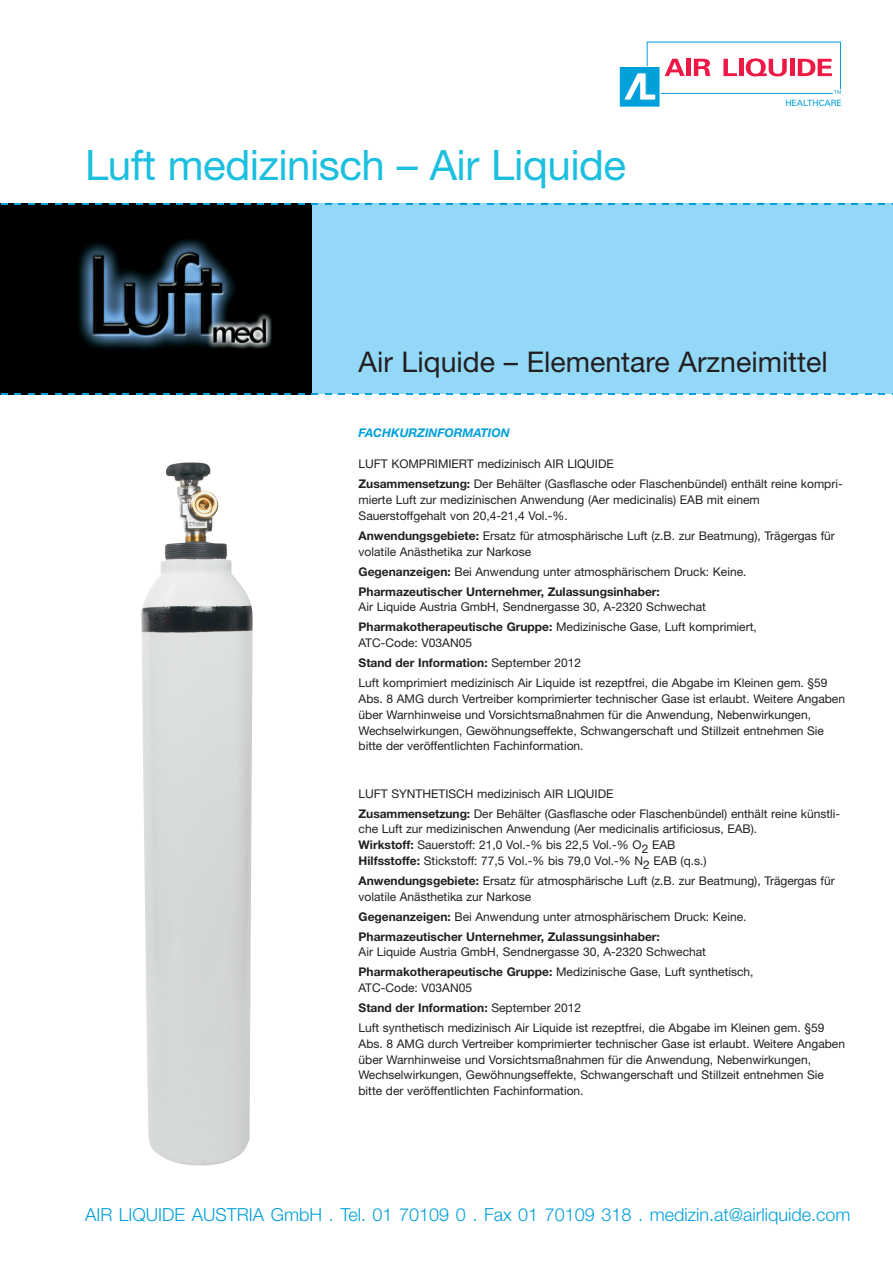
<style>
.page{position:relative;width:893px;height:1263px;background:#fff}
.page>*{position:absolute;margin:0;border:0;box-sizing:border-box;transform-origin:0 0}
.t1{font:42px "Helvetica Neue";letter-spacing:-.01em;color:#1cbfe0}
.t2{font:28.5px "Helvetica Neue";color:#231f20}
.t3{font:300 18px "Helvetica Neue";color:#00a0db}
.t4{font:12px/15.8px "Helvetica Neue";color:#231f20}
.t5{font:700 12px/20px "Helvetica Neue";color:#231f20}
.t6{font:italic 700 12px "Helvetica Neue";color:#00a0db}
.t7{font:8.7px "Univers LT Std";color:#00a0db}
.s1{font-weight:700}
.s2{font-weight:400}
</style>
<div class="page">
<div style="left:0;top:203px;width:893px;height:191px;background:#93d9f7"></div>
<svg style="left:723px;top:59px;width:14px;height:17px"></svg>
<hr style="left:739px;top:59px;width:4px;height:17px;background:#ed1845">
<svg style="left:746px;top:58px;width:41px;height:18px"></svg>
<div style="left:790px;top:59px;width:5px;height:17px;background:#ed1845"></div>
<svg style="left:798px;top:59px;width:34px;height:17px"></svg>
<svg style="left:665px;top:59px;width:20px;height:17px"></svg>
<div style="left:686px;top:59px;width:5px;height:17px;background:#ed1845"></div>
<svg style="left:694px;top:59px;width:17px;height:17px"></svg>
<hr style="left:647px;top:42px;width:194px;height:1px;background:#00a0db">
<hr style="left:840px;top:42px;width:1px;height:47px;background:#00a0db">
<svg style="left:647px;top:42px;width:1px;height:24px"></svg>
<hr style="left:661px;top:93px;width:172px;height:1px;background:#00a0db">
<svg style="left:834px;top:90px;width:7px;height:4px"></svg>
<div style="left:620px;top:68px;width:39px;height:38px;background:#00a0db"></div>
<svg style="left:624px;top:73px;width:32px;height:27px"></svg>
<img style="left:0;top:204px;width:312px;height:190px">
<img style="left:141px;top:462px;width:112px;height:704px">
<svg style="left:1px;top:393px;width:6px;height:2px"></svg>
<svg style="left:14px;top:393px;width:7px;height:2px"></svg>
<svg style="left:28px;top:393px;width:6px;height:2px"></svg>
<svg style="left:41px;top:393px;width:7px;height:2px"></svg>
<svg style="left:55px;top:393px;width:6px;height:2px"></svg>
<svg style="left:68px;top:393px;width:7px;height:2px"></svg>
<svg style="left:82px;top:393px;width:6px;height:2px"></svg>
<svg style="left:95px;top:393px;width:7px;height:2px"></svg>
<svg style="left:109px;top:393px;width:6px;height:2px"></svg>
<svg style="left:122px;top:393px;width:7px;height:2px"></svg>
<svg style="left:136px;top:393px;width:6px;height:2px"></svg>
<svg style="left:149px;top:393px;width:7px;height:2px"></svg>
<svg style="left:163px;top:393px;width:6px;height:2px"></svg>
<svg style="left:176px;top:393px;width:7px;height:2px"></svg>
<svg style="left:190px;top:393px;width:6px;height:2px"></svg>
<svg style="left:203px;top:393px;width:7px;height:2px"></svg>
<svg style="left:217px;top:393px;width:6px;height:2px"></svg>
<svg style="left:230px;top:393px;width:7px;height:2px"></svg>
<svg style="left:244px;top:393px;width:6px;height:2px"></svg>
<svg style="left:257px;top:393px;width:7px;height:2px"></svg>
<svg style="left:271px;top:393px;width:6px;height:2px"></svg>
<svg style="left:284px;top:393px;width:7px;height:2px"></svg>
<svg style="left:298px;top:393px;width:6px;height:2px"></svg>
<svg style="left:311px;top:393px;width:7px;height:2px"></svg>
<svg style="left:325px;top:393px;width:6px;height:2px"></svg>
<svg style="left:338px;top:393px;width:7px;height:2px"></svg>
<svg style="left:352px;top:393px;width:6px;height:2px"></svg>
<svg style="left:365px;top:393px;width:7px;height:2px"></svg>
<svg style="left:379px;top:393px;width:6px;height:2px"></svg>
<svg style="left:392px;top:393px;width:7px;height:2px"></svg>
<svg style="left:406px;top:393px;width:6px;height:2px"></svg>
<svg style="left:419px;top:393px;width:7px;height:2px"></svg>
<svg style="left:433px;top:393px;width:6px;height:2px"></svg>
<svg style="left:446px;top:393px;width:7px;height:2px"></svg>
<svg style="left:460px;top:393px;width:6px;height:2px"></svg>
<svg style="left:473px;top:393px;width:7px;height:2px"></svg>
<svg style="left:487px;top:393px;width:6px;height:2px"></svg>
<svg style="left:500px;top:393px;width:7px;height:2px"></svg>
<svg style="left:514px;top:393px;width:6px;height:2px"></svg>
<svg style="left:527px;top:393px;width:7px;height:2px"></svg>
<svg style="left:541px;top:393px;width:6px;height:2px"></svg>
<svg style="left:554px;top:393px;width:7px;height:2px"></svg>
<svg style="left:568px;top:393px;width:6px;height:2px"></svg>
<svg style="left:581px;top:393px;width:7px;height:2px"></svg>
<svg style="left:595px;top:393px;width:6px;height:2px"></svg>
<svg style="left:608px;top:393px;width:7px;height:2px"></svg>
<svg style="left:622px;top:393px;width:6px;height:2px"></svg>
<svg style="left:635px;top:393px;width:7px;height:2px"></svg>
<svg style="left:649px;top:393px;width:6px;height:2px"></svg>
<svg style="left:662px;top:393px;width:7px;height:2px"></svg>
<svg style="left:676px;top:393px;width:6px;height:2px"></svg>
<svg style="left:689px;top:393px;width:7px;height:2px"></svg>
<svg style="left:703px;top:393px;width:6px;height:2px"></svg>
<svg style="left:716px;top:393px;width:7px;height:2px"></svg>
<svg style="left:730px;top:393px;width:6px;height:2px"></svg>
<svg style="left:743px;top:393px;width:7px;height:2px"></svg>
<svg style="left:757px;top:393px;width:6px;height:2px"></svg>
<svg style="left:770px;top:393px;width:7px;height:2px"></svg>
<svg style="left:784px;top:393px;width:6px;height:2px"></svg>
<svg style="left:797px;top:393px;width:7px;height:2px"></svg>
<svg style="left:811px;top:393px;width:6px;height:2px"></svg>
<svg style="left:824px;top:393px;width:7px;height:2px"></svg>
<svg style="left:838px;top:393px;width:6px;height:2px"></svg>
<svg style="left:851px;top:393px;width:7px;height:2px"></svg>
<svg style="left:865px;top:393px;width:6px;height:2px"></svg>
<svg style="left:878px;top:393px;width:7px;height:2px"></svg>
<h1 class="t1" style="left:85px;top:135px;width:543px">Luft medizinisch – Air Liquide</h1>
<p class="t7" style="left:785px;top:100px;width:58px">HEALTHCARE</p>
<h2 class="t2" style="left:359px;top:341px;width:471px">Air Liquide – Elementare Arzneimittel</h2>
<p class="t6" style="left:359px;top:423px;width:153px">FACHKURZINFORMATION</p>
<p class="t4" style="left:359px;top:455px;width:486px;line-height:20px">LUFT KOMPRIMIERT medizinisch AIR LIQUIDE<br><span class="s1">Zusammensetzung:</span> Der Behälter (Gasflasche oder Flaschenbündel) enthält reine kompri-</p>
<p class="t4" style="left:359px;top:493px;width:403px">mierte Luft zur medizinischen Anwendung (Aer medicinalis) EAB mit einem<br>Sauerstoffgehalt von 20,4-21,4 Vol.-%.</p>
<p class="t4" style="left:359px;top:528px;width:478px"><span class="s1">Anwendungsgebiete:</span> Ersatz für atmosphärische Luft (z.B. zur Beatmung), Trägergas für volatile Anästhetika zur Narkose</p>
<p class="t5" style="left:359px;top:562px;width:389px">Gegenanzeigen: <span class="s2">Bei Anwendung unter atmosphärischem Druck: Keine.<br></span>Pharmazeutischer Unternehmer, Zulassungsinhaber:</p>
<p class="t4" style="left:359px;top:598px;width:400px;line-height:20px">Air Liquide Austria GmbH, Sendnergasse 30, A-2320 Schwechat<br><span class="s1">Pharmakotherapeutische Gruppe:</span> Medizinische Gase, Luft komprimiert,</p>
<p class="t4" style="left:359px;top:634px;width:471px;line-height:20px">ATC-Code: V03AN05<br><span class="s1">Stand der Information:</span> September 2012<br>Luft komprimiert medizinisch Air Liquide ist rezeptfrei, die Abgabe im Kleinen gem. §59</p>
<p class="t4" style="left:359px;top:691px;width:488px">Abs. 8 AMG durch Vertreiber komprimierter technischer Gase ist erlaubt. Weitere Angaben über Warnhinweise und Vorsichtsmaßnahmen für die Anwendung, Nebenwirkungen, Wechselwirkungen, Gewöhnungseffekte, Schwangerschaft und Stillzeit entnehmen Sie bitte der veröffentlichten Fachinformation.</p>
<p class="t4" style="left:359px;top:784px;width:483px;line-height:20px">LUFT SYNTHETISCH medizinisch AIR LIQUIDE<br><span class="s1">Zusammensetzung:</span> Der Behälter (Gasflasche oder Flaschenbündel) enthält reine künstli-</p>
<p class="t4" style="left:359px;top:822px;width:400px">che Luft zur medizinischen Anwendung (Aer medicinalis artificiosus, EAB).<br><span class="s1">Wirkstoff:</span> Sauerstoff: 21,0 Vol.-% bis 22,5 Vol.-% O2 EAB<br><span class="s1">Hilfsstoffe:</span> Stickstoff: 77,5 Vol.-% bis 79,0 Vol.-% N2 EAB (q.s.)</p>
<p class="t4" style="left:359px;top:873px;width:478px"><span class="s1">Anwendungsgebiete:</span> Ersatz für atmosphärische Luft (z.B. zur Beatmung), Trägergas für volatile Anästhetika zur Narkose</p>
<p class="t5" style="left:359px;top:906px;width:389px">Gegenanzeigen: <span class="s2">Bei Anwendung unter atmosphärischem Druck: Keine.<br></span>Pharmazeutischer Unternehmer, Zulassungsinhaber:</p>
<p class="t4" style="left:359px;top:943px;width:397px;line-height:20px">Air Liquide Austria GmbH, Sendnergasse 30, A-2320 Schwechat<br><span class="s1">Pharmakotherapeutische Gruppe:</span> Medizinische Gase, Luft synthetisch,</p>
<p class="t4" style="left:359px;top:978px;width:467px;line-height:20px">ATC-Code: V03AN05<br><span class="s1">Stand der Information:</span> September 2012<br>Luft synthetisch medizinisch Air Liquide ist rezeptfrei, die Abgabe im Kleinen gem. §59</p>
<p class="t4" style="left:358px;top:1036px;width:488px">Abs. 8 AMG durch Vertreiber komprimierter technischer Gase ist erlaubt. Weitere Angaben über Warnhinweise und Vorsichtsmaßnahmen für die Anwendung, Nebenwirkungen, Wechselwirkungen, Gewöhnungseffekte, Schwangerschaft und Stillzeit entnehmen Sie bitte der veröffentlichten Fachinformation.</p>
<h3 class="t3" style="left:85px;top:1200px;width:767px">AIR LIQUIDE AUSTRIA GmbH . Tel. 01 70109 0 . Fax 01 70109 318 . medizin.at@airliquide.com</h3>
</div>
